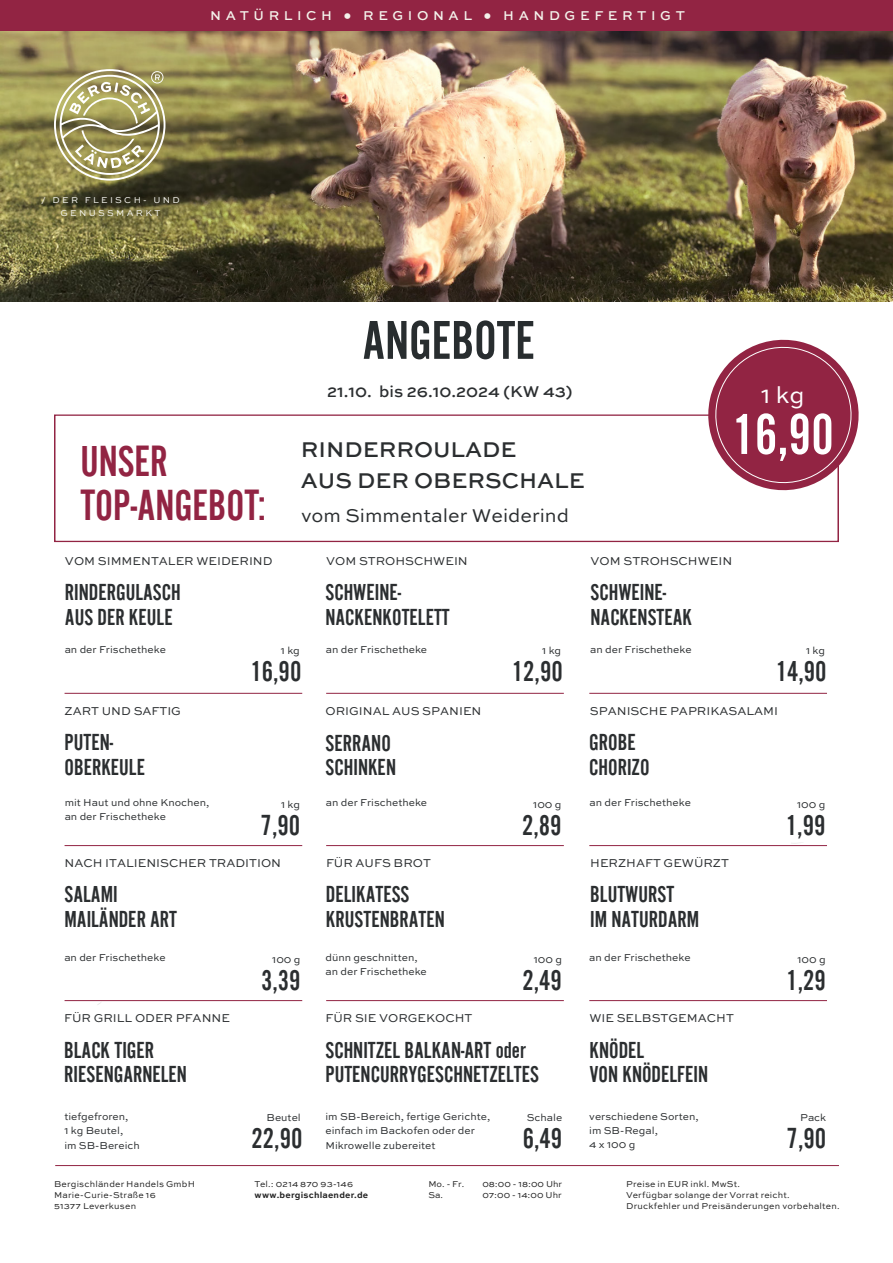
<style>
.page{position:relative;width:893px;height:1263px;background:#fff}
.page>*{position:absolute;margin:0;border:0;box-sizing:border-box;transform-origin:0 0}
.t1{font:60px "Alternate Gothic No 2 D";color:#fff}
.t2{font:56.7px "Alternate Got No 2 D";color:#282d2f}
.t3{font:45.3px/43.8px "Alternate Got No 2 D";color:#922443}
.t4{font:30px "Alternate Gothic No 2 D";color:#2b2e30}
.t5{font:24px/24.6px "Alternate Gothic No 2 D";color:#2b2e30}
.t6{font:24px "Sweet Sans Pro";color:#fff}
.t7{font:500 22.5px/30.9px "Sweet Sans Pro";color:#2b2e30}
.t8{font:19.5px "Sweet Sans Pro";color:#2b2e30}
.t9{font:500 16.5px "Sweet Sans Pro";color:#2b2e30}
.t10{font:500 13.5px "Sweet Sans Pro";letter-spacing:.34em;color:#f4f2eb}
.t11{font:12px "Sweet Sans Pro";color:#2b2e30}
.t12{font:10.5px/14.2px "Sweet Sans Pro";color:#2b2e30}
.t13{font:9px/10.8px "Sweet Sans Pro";letter-spacing:.02em;color:#242424}
.t14{font:700 9px/10.8px "Sweet Sans Pro";letter-spacing:.025em;color:#242424}
.t15{font:9px "Sweet Sans Pro";color:#242424}
.t16{font:9px "Sweet Sans Pro";letter-spacing:.26em;color:#f4f3ed}
.t17{font:700 8.1px/13.5px "Sweet Sans Pro";letter-spacing:.35em;color:#fff}
.s1{font-weight:400}
</style>
<div class="page">
<hr style="left:65px;top:693px;width:237px;height:1px;background:#922443">
<hr style="left:65px;top:845px;width:237px;height:1px;background:#922443">
<hr style="left:65px;top:1000px;width:237px;height:1px;background:#922443">
<hr style="left:326px;top:693px;width:238px;height:1px;background:#922443">
<hr style="left:326px;top:845px;width:238px;height:1px;background:#922443">
<hr style="left:326px;top:1000px;width:238px;height:1px;background:#922443">
<hr style="left:589px;top:693px;width:238px;height:1px;background:#922443">
<hr style="left:589px;top:845px;width:238px;height:1px;background:#922443">
<hr style="left:589px;top:1000px;width:238px;height:1px;background:#922443">
<div style="left:0;top:0;width:893px;height:31px;background:#922443"></div>
<hr style="left:55px;top:1165px;width:784px;height:1px;background:#922443">
<div style="left:54px;top:414px;width:785px;height:128px;border:1px solid #922443"></div>
<svg style="left:701px;top:339px;width:158px;height:158px"></svg>
<img style="left:0;top:31px;width:893px;height:270px">
<svg style="left:53px;top:69px;width:112px;height:112px;background:#aba474"></svg>
<p class="t10" style="left:210px;top:6px;width:476px">NATÜRLICH ⚫ REGIONAL ⚫ HANDGEFERTIGT</p>
<p class="t16" style="left:41px;top:193px;width:140px">/ DER FLEISCH- UND</p>
<p class="t16" style="left:61px;top:207px;width:101px">GENUSSMARKT</p>
<p class="t17" style="left:39px;top:193px;width:6px">/</p>
<p class="t17" style="left:55px;top:193px;width:88px">DER FLEISCH</p>
<p class="t17" style="left:61px;top:193px;width:120px;text-indent:94px">UND<br>GENUSSMARKT</p>
<p class="t3" style="left:80px;top:439px;width:187px">UNSER<br>TOP-ANGEBOT:</p>
<p class="t2" style="left:362px;top:310px;width:174px">ANGEBOTE</p>
<p class="t9" style="left:327px;top:379px;width:247px">21.10. bis 26.10.2024 (KW 43)</p>
<p class="t7" style="left:301px;top:433px;width:285px">RINDERROULADE<br>AUS DER OBERSCHALE</p>
<p class="t8" style="left:301px;top:501px;width:269px">vom Simmentaler Weiderind</p>
<p class="t6" style="left:761px;top:378px;width:45px">1 kg</p>
<p class="t1" style="left:732px;top:403px;width:104px">16,90</p>
<p class="t11" style="left:65px;top:552px;width:209px">VOM SIMMENTALER WEIDERIND</p>
<p class="t5" style="left:65px;top:580px;width:117px">RINDERGULASCH<br>AUS DER KEULE</p>
<p class="t12" style="left:65px;top:642px;width:103px">an der Frischetheke</p>
<p class="t4" style="left:250px;top:656px;width:52px">16,90</p>
<p class="t12" style="left:281px;top:643px;width:20px">1 kg</p>
<p class="t11" style="left:326px;top:552px;width:143px">VOM STROHSCHWEIN</p>
<p class="t5" style="left:325px;top:580px;width:126px">SCHWEINE-<br>NACKENKOTELETT</p>
<p class="t12" style="left:326px;top:642px;width:103px">an der Frischetheke</p>
<p class="t12" style="left:542px;top:643px;width:20px">1 kg</p>
<p class="t4" style="left:512px;top:656px;width:52px">12,90</p>
<p class="t11" style="left:591px;top:552px;width:143px">VOM STROHSCHWEIN</p>
<p class="t5" style="left:590px;top:580px;width:103px">SCHWEINE-<br>NACKENSTEAK</p>
<p class="t12" style="left:590px;top:642px;width:103px">an der Frischetheke</p>
<p class="t12" style="left:806px;top:643px;width:20px">1 kg</p>
<p class="t4" style="left:776px;top:656px;width:52px">14,90</p>
<p class="t11" style="left:65px;top:702px;width:118px">ZART UND SAFTIG</p>
<p class="t5" style="left:65px;top:730px;width:82px">PUTEN-<br>OBERKEULE</p>
<p class="t12" style="left:65px;top:795px;width:146px">mit Haut und ohne Knochen, an der Frischetheke</p>
<p class="t12" style="left:281px;top:797px;width:20px">1 kg</p>
<p class="t4" style="left:261px;top:810px;width:41px">7,90</p>
<p class="t11" style="left:325px;top:703px;width:157px">ORIGINAL AUS SPANIEN</p>
<p class="t5" style="left:326px;top:730px;width:72px">SERRANO<br>SCHINKEN</p>
<p class="t12" style="left:326px;top:795px;width:103px">an der Frischetheke</p>
<p class="t12" style="left:533px;top:797px;width:30px">100 g</p>
<p class="t4" style="left:522px;top:810px;width:41px">2,89</p>
<p class="t11" style="left:590px;top:703px;width:190px">SPANISCHE PAPRIKASALAMI</p>
<p class="t5" style="left:589px;top:730px;width:62px">GROBE<br>CHORIZO</p>
<p class="t12" style="left:590px;top:795px;width:103px">an der Frischetheke</p>
<p class="t12" style="left:797px;top:797px;width:30px">100 g</p>
<p class="t4" style="left:786px;top:810px;width:41px">1,99</p>
<p class="t11" style="left:65px;top:854px;width:218px">NACH ITALIENISCHER TRADITION</p>
<p class="t5" style="left:65px;top:882px;width:114px">SALAMI<br>MAILÄNDER ART</p>
<p class="t12" style="left:64px;top:950px;width:103px">an der Frischetheke</p>
<p class="t4" style="left:261px;top:965px;width:41px">3,39</p>
<p class="t12" style="left:272px;top:952px;width:30px">100 g</p>
<p class="t11" style="left:326px;top:854px;width:106px">FÜR AUFS BROT</p>
<p class="t5" style="left:326px;top:882px;width:120px">DELIKATESS<br>KRUSTENBRATEN</p>
<p class="t12" style="left:325px;top:950px;width:103px">dünn geschnitten, an der Frischetheke</p>
<p class="t12" style="left:534px;top:952px;width:30px">100 g</p>
<p class="t4" style="left:522px;top:965px;width:41px">2,49</p>
<p class="t11" style="left:590px;top:854px;width:140px">HERZHAFT GEWÜRZT</p>
<p class="t5" style="left:590px;top:882px;width:110px">BLUTWURST<br>IM NATURDARM</p>
<p class="t12" style="left:589px;top:950px;width:103px">an der Frischetheke</p>
<p class="t12" style="left:797px;top:952px;width:30px">100 g</p>
<p class="t4" style="left:786px;top:965px;width:41px">1,29</p>
<p class="t11" style="left:64px;top:1009px;width:167px">FÜR GRILL ODER PFANNE</p>
<p class="t5" style="left:64px;top:1037px;width:124px">BLACK TIGER<br>RIESENGARNELEN</p>
<p class="t12" style="left:64px;top:1109px;width:77px">tiefgefroren,<br>1 kg Beutel,<br>im SB-Bereich</p>
<p class="t12" style="left:266px;top:1110px;width:36px">Beutel</p>
<p class="t4" style="left:251px;top:1123px;width:52px">22,90</p>
<p class="t11" style="left:325px;top:1009px;width:149px">FÜR SIE VORGEKOCHT</p>
<p class="t5" style="left:325px;top:1037px;width:215px">SCHNITZEL BALKAN-ART oder<br>PUTENCURRYGESCHNETZELTES</p>
<p class="t12" style="left:325px;top:1109px;width:166px">im SB-Bereich, fertige Gerichte, einfach im Backofen oder der<br>Mikrowelle zubereitet</p>
<p class="t12" style="left:527px;top:1110px;width:37px">Schale</p>
<p class="t4" style="left:523px;top:1123px;width:41px">6,49</p>
<p class="t11" style="left:589px;top:1009px;width:146px">WIE SELBSTGEMACHT</p>
<p class="t5" style="left:589px;top:1037px;width:120px">KNÖDEL<br>VON KNÖDELFEIN</p>
<p class="t12" style="left:589px;top:1109px;width:111px">verschiedene Sorten, im SB-Regal,<br>4 x 100 g</p>
<p class="t12" style="left:800px;top:1110px;width:27px">Pack</p>
<p class="t4" style="left:787px;top:1123px;width:41px">7,90</p>
<p class="t13" style="left:54px;top:1178px;width:143px">Bergischländer Handels GmbH<br>Marie-Curie-Straße 16<br>51377 Leverkusen</p>
<p class="t13" style="left:626px;top:1178px;width:215px">Preise in EUR inkl. MwSt.<br>Verfügbar solange der Vorrat reicht.<br>Druckfehler und Preisänderungen vorbehalten.</p>
<p class="t14" style="left:255px;top:1178px;width:115px"><span class="s1">Tel.: 0214 870 93-146 </span>www.bergischlaender.de</p>
<p class="t13" style="left:428px;top:1178px;width:37px">Mo. - Fr.</p>
<p class="t15" style="left:482px;top:1177px;width:81px">08:00 - 18:00 Uhr</p>
<p class="t13" style="left:428px;top:1189px;width:16px">Sa.</p>
<p class="t15" style="left:482px;top:1188px;width:81px">07:00 - 14:00 Uhr</p>
</div>
